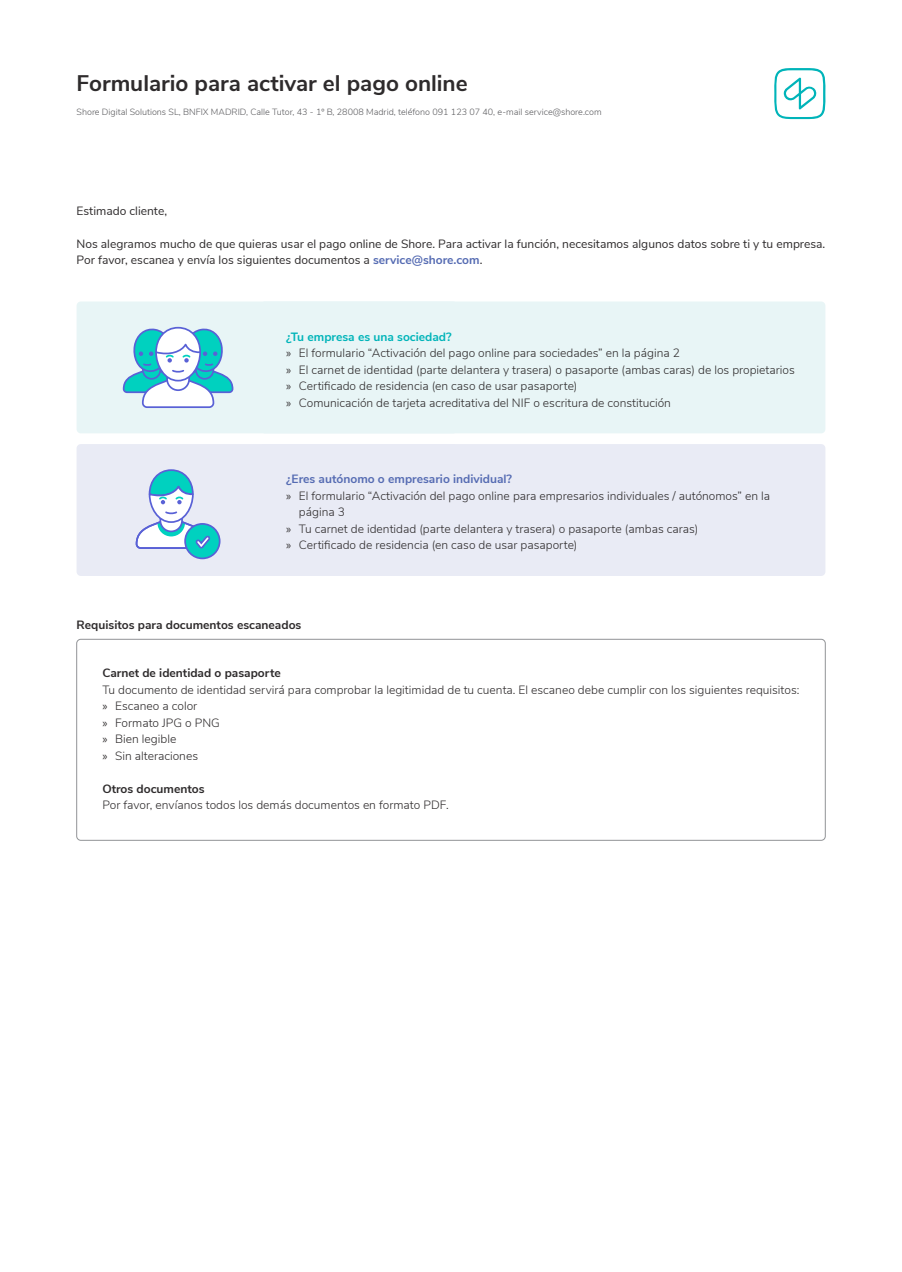
<style>
.page{position:relative;width:902px;height:1272px;background:#fff}
.page>*{position:absolute;margin:0;border:0;box-sizing:border-box;transform-origin:0 0}
.main_headline{font:700 22.5px "Nunito Sans";color:#2e2b2c}
.small_copytext{font:300 12px/16.5px "Nunito Sans";color:#2e2b2c}
.copytext{font:12px/16.5px "Nunito Sans";color:#2e2b2c}
.small_copytext-2{font:700 12px "Nunito Sans";color:#2e2b2c}
.copytext-2{font:700 12px "Nunito Sans";color:#566cb3}
.copytext-3{font:700 12px "Nunito Sans";color:#2e2b2c}
.copytext-4{font:700 12px "Nunito Sans";color:#00b4b9}
.small_copytext-3{font:300 9px "Nunito Sans";color:#5c5c5f}
.s1{font-weight:700;color:#566cb3}
.s2{font-family:"Myriad Pro";font-weight:400}
</style>
<div class="page">
<svg style="left:76px;top:639px;width:749px;height:201px"></svg>
<div style="left:77px;top:444px;width:380px;height:132px;background:#e9ebf5;border-radius:4px"></div>
<div style="left:260px;top:444px;width:565px;height:132px;background:#e9ebf5;border-radius:4px"></div>
<div style="left:77px;top:301px;width:380px;height:132px;background:#e8f5f6;border-radius:4px"></div>
<div style="left:260px;top:301px;width:565px;height:132px;background:#e8f5f6;border-radius:4px"></div>
<svg style="left:185px;top:524px;width:35px;height:34px"></svg>
<div style="left:184px;top:523px;width:36px;height:36px;border:2px solid #5961d6;border-radius:50%"></div>
<svg style="left:135px;top:469px;width:80px;height:84px"></svg>
<svg style="left:122px;top:326px;width:112px;height:82px"></svg>
<svg style="left:774px;top:68px;width:51px;height:51px"></svg>
<p class="main_headline" style="left:77px;top:67px;width:392px">Formulario para activar el pago online</p>
<p class="small_copytext-3" style="left:77px;top:105px;width:526px">Shore Digital Solutions SL, BNFIX MADRID, Calle Tutor, 43 - 1º B, 28008 Madrid, teléfono 091 123 07 40, e-mail service@shore.com</p>
<p class="copytext" style="left:77px;top:201px;width:92px">Estimado cliente,</p>
<p class="copytext" style="left:77px;top:234px;width:750px">Nos alegramos mucho de que quieras usar el pago online de Shore. Para activar la función, necesitamos algunos datos sobre ti y tu empresa.<br>Por favor, escanea y envía los siguientes documentos a <span class="s1">service@shore.com</span>.</p>
<p class="copytext-4" style="left:286px;top:328px;width:167px">¿Tu empresa es una sociedad?</p>
<p class="small_copytext" style="left:286px;top:344px;width:395px"><span class="s2">»</span> El formulario “Activación del pago online para sociedades” en la página 2</p>
<p class="small_copytext" style="left:286px;top:360px;width:510px"><span class="s2">»</span> El carnet de identidad (parte delantera y trasera) o pasaporte (ambas caras) de los propietarios</p>
<p class="small_copytext" style="left:286px;top:377px;width:293px"><span class="s2">»</span> Certificado de residencia (en caso de usar pasaporte)</p>
<p class="small_copytext" style="left:286px;top:393px;width:386px"><span class="s2">»</span> Comunicación de tarjeta acreditativa del NIF o escritura de constitución</p>
<p class="copytext-2" style="left:286px;top:470px;width:227px">¿Eres autónomo o empresario individual?</p>
<p class="small_copytext" style="left:299px;top:486px;width:472px;text-indent:-13px"><span class="s2">»</span> El formulario “Activación del pago online para empresarios individuales / autónomos” en la página 3</p>
<p class="small_copytext" style="left:286px;top:519px;width:414px"><span class="s2">»</span> Tu carnet de identidad (parte delantera y trasera) o pasaporte (ambas caras)</p>
<p class="small_copytext" style="left:286px;top:536px;width:293px"><span class="s2">»</span> Certificado de residencia (en caso de usar pasaporte)</p>
<p class="copytext-3" style="left:77px;top:616px;width:226px">Requisitos para documentos escaneados</p>
<p class="small_copytext-2" style="left:102px;top:664px;width:180px">Carnet de identidad o pasaporte</p>
<p class="small_copytext" style="left:102px;top:680px;width:698px">Tu documento de identidad servirá para comprobar la legitimidad de tu cuenta. El escaneo debe cumplir con los siguientes requisitos:</p>
<p class="small_copytext" style="left:102px;top:697px;width:96px"><span class="s2">»</span> Escaneo a color</p>
<p class="small_copytext" style="left:102px;top:713px;width:119px"><span class="s2">»</span> Formato JPG o PNG</p>
<p class="small_copytext" style="left:102px;top:730px;width:75px"><span class="s2">»</span> Bien legible</p>
<p class="small_copytext" style="left:102px;top:746px;width:97px"><span class="s2">»</span> Sin alteraciones</p>
<p class="small_copytext-2" style="left:102px;top:779px;width:104px">Otros documentos</p>
<p class="small_copytext" style="left:102px;top:796px;width:348px">Por favor, envíanos todos los demás documentos en formato PDF.</p>
</div>
